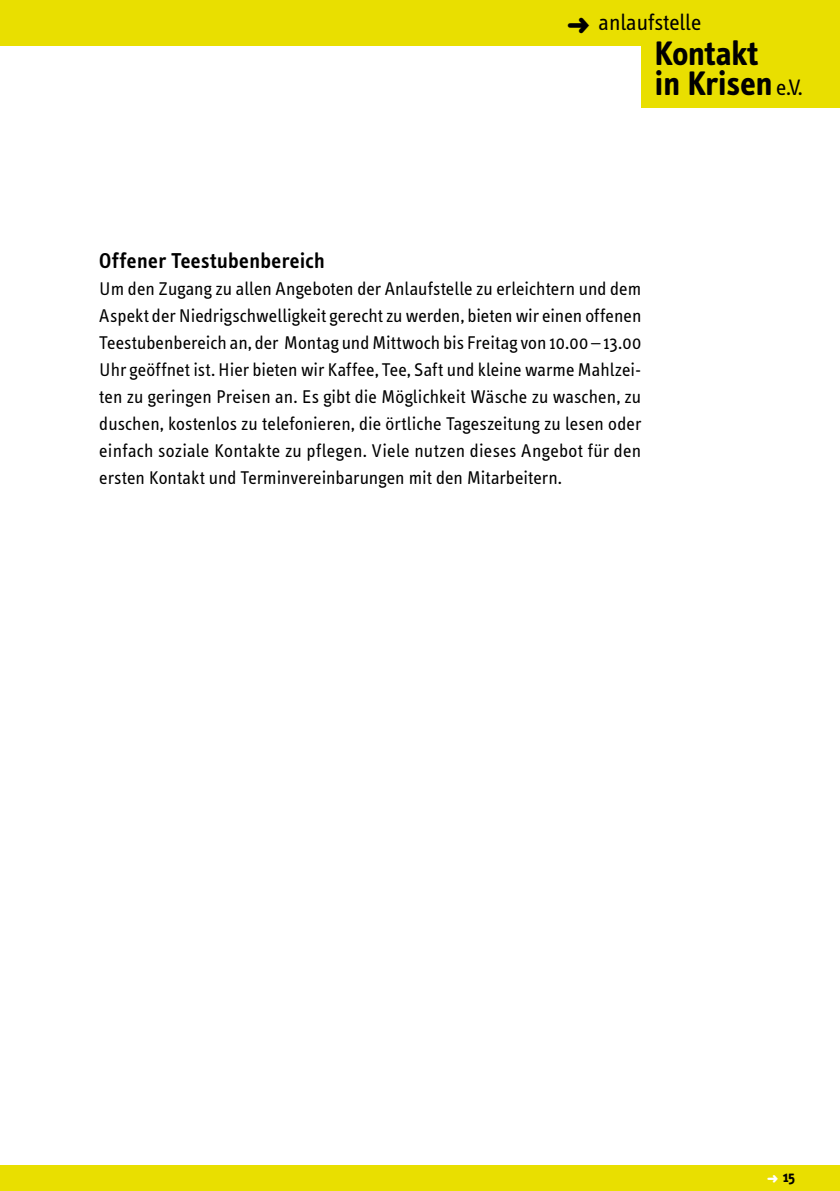
<style>
.page{position:relative;width:840px;height:1191px;background:#fff}
.page>*{position:absolute;margin:0;border:0;box-sizing:border-box;transform-origin:0 0}
.t1{font:700 34.8px/30.2px "Info Text";color:#000}
.t2{font:23.2px "Info Text";color:#000}
.t3{font:600 22px "Info Text";letter-spacing:.02em;color:#000}
.t4{font:19px/27px "Info Text";color:#000;text-align:justify}
.t5{font:700 15.2px "Info Text";color:#000}
.s1{font-weight:400;font-size:23.2px}
.s2{color:#fff}
</style>
<div class="page">
<div style="left:0;top:1165px;width:839px;height:26px;background:#e9df00"></div>
<div style="left:0;top:0;width:839px;height:45px;background:#e9df00"></div>
<div style="left:641px;top:0;width:198px;height:108px;background:#e9df00"></div>
<p class="t2" style="left:567px;top:10px;width:136px">➜ anlaufstelle</p>
<h1 class="t1" style="left:654px;top:38px;width:149px">Kontakt<br>in Krisen<span class="s1">e.V.</span></h1>
<p class="t3" style="left:99px;top:248px;width:227px">Offener Teestubenbereich</p>
<p class="t4" style="left:99px;top:276px;width:543px">Um den Zugang zu allen Angeboten der Anlaufstelle zu erleichtern und dem Aspekt der Niedrigschwelligkeit gerecht zu werden, bieten wir einen offenen Teestubenbereich an, der Montag und Mittwoch bis Freitag von 10.00 – 13.00<br>Uhr geöffnet ist. Hier bieten wir Kaffee, Tee, Saft und kleine warme Mahlzei&shy;ten zu geringen Preisen an. Es gibt die Möglichkeit Wäsche zu waschen, zu duschen, kostenlos zu telefonieren, die örtliche Tageszeitung zu lesen oder einfach soziale Kontakte zu pflegen. Viele nutzen dieses Angebot für den ersten Kontakt und Terminvereinbarungen mit den Mitarbeitern.</p>
<p class="t5" style="left:766px;top:1168px;width:29px"><span class="s2">➜</span> 15</p>
</div>
